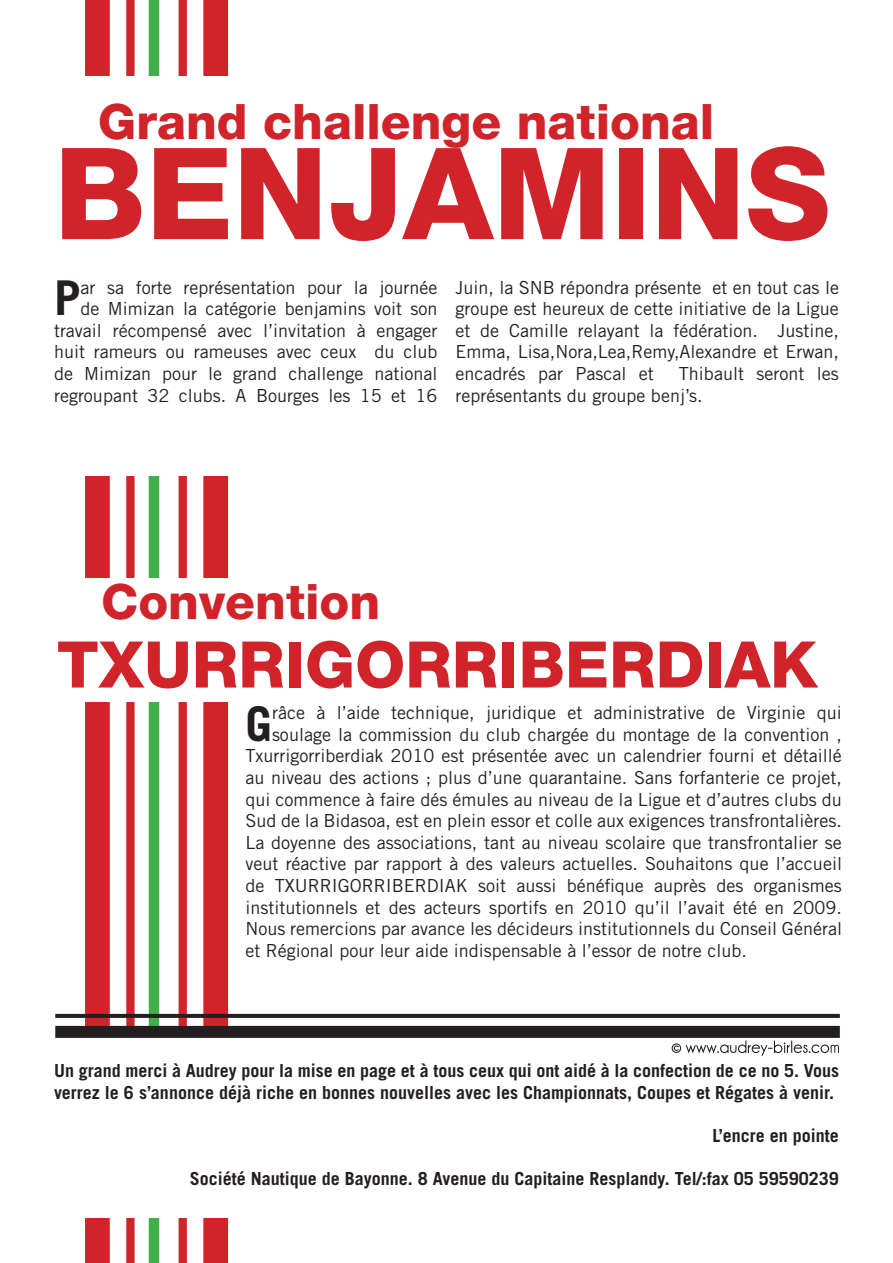
<style>
.page{position:relative;width:893px;height:1263px;background:#fff}
.page>*{position:absolute;margin:0;border:0;box-sizing:border-box;transform-origin:0 0}
.t1{font:800 127.35px "Helvetica Neue";color:#d1232a}
.t2{font:800 64.35px "Helvetica Neue";color:#d1232a}
.t3{font:800 48.9px "Helvetica Neue";color:#d1232a}
.t4{font:700 47.85px "Trade Gothic";color:#231f20}
.t5{font:18px/21.6px "Trade Gothic";color:#231f20;text-align:right}
.t6{font:700 18px/21.6px "Trade Gothic";color:#231f20}
</style>
<div class="page">
<div style="left:149px;top:0;width:10px;height:1263px;background:#40ae49"></div>
<div style="left:179px;top:0;width:8px;height:1263px;background:#d1232a"></div>
<div style="left:203px;top:0;width:25px;height:1263px;background:#d1232a"></div>
<div style="left:126px;top:0;width:9px;height:1263px;background:#d1232a"></div>
<div style="left:85px;top:0;width:25px;height:1263px;background:#d1232a"></div>
<div style="left:44px;top:77px;width:226px;height:109px;background:#fff"></div>
<div style="left:45px;top:175px;width:225px;height:300px;background:#fff"></div>
<div style="left:43px;top:578px;width:226px;height:123px;background:#fff"></div>
<div style="left:54px;top:1035px;width:226px;height:182px;background:#fff"></div>
<svg style="left:55px;top:1014px;width:785px;height:4px;background:#272324"></svg>
<div style="left:55px;top:1026px;width:785px;height:12px;background:#231f20"></div>
<svg style="left:672px;top:1040px;width:167px;height:16px"></svg>
<h3 class="t3" style="left:98px;top:92px;width:618px">Grand challenge national</h3>
<h1 class="t1" style="left:54px;top:118px;width:85px">benj</h1>
<h1 class="t1" style="left:403px;top:118px;width:170px">amin</h1>
<h1 class="t1" style="left:745px;top:118px;width:86px">s</h1>
<p class="t5" style="left:54px;top:276px;width:385px">ar sa forte représentation pour la journée<br>de Mimizan la catégorie benjamins voit son travail récompensé avec l’invitation à engager huit rameurs ou rameuses avec ceux du club de Mimizan pour le grand challenge national regroupant 32 clubs. A Bourges les 15 et 16</p>
<p class="t5" style="left:455px;top:276px;width:385px;text-align:justify">Juin, la SNB répondra présente et en tout cas le groupe est heureux de cette initiative de la Ligue et de Camille relayant la fédération. Justine, Emma, Lisa,Nora,Lea,Remy,Alexandre et Erwan, encadrés par Pascal et</p>
<h3 class="t4" style="left:54px;top:269px;width:28px">P</h3>
<p class="t5" style="left:455px;top:363px;width:385px;text-align:left;text-indent:223px">Thibault seront les représentants du groupe benj’s.</p>
<h3 class="t3" style="left:101px;top:572px;width:280px">Convention</h3>
<h2 class="t2" style="left:57px;top:626px;width:762px">TXURRIGORRIBERDIAK</h2>
<h3 class="t4" style="left:245px;top:694px;width:28px">G</h3>
<p class="t5" style="left:272px;top:702px;width:571px">râce à l’aide technique, juridique et administrative de Virginie qui</p>
<p class="t5" style="left:272px;top:723px;width:571px">soulage la commission du club chargée du montage de la convention ,</p>
<p class="t5" style="left:245px;top:745px;width:598px">Txurrigorriberdiak 2010 est présentée avec un calendrier fourni et détaillé</p>
<p class="t5" style="left:245px;top:766px;width:598px">au niveau des actions ; plus d’une quarantaine. Sans forfanterie ce projet,</p>
<p class="t5" style="left:245px;top:788px;width:598px">qui commence à faire dés émules au niveau de la Ligue et d’autres clubs du</p>
<p class="t5" style="left:245px;top:810px;width:598px">Sud de la Bidasoa, est en plein essor et colle aux exigences transfrontalières.</p>
<p class="t5" style="left:245px;top:831px;width:598px">La doyenne des associations, tant au niveau scolaire que transfrontalier se</p>
<p class="t5" style="left:245px;top:853px;width:598px">veut réactive par rapport à des valeurs actuelles. Souhaitons que l’accueil</p>
<p class="t5" style="left:245px;top:874px;width:598px">de TXURRIGORRIBERDIAK soit aussi bénéfique auprès des organismes</p>
<p class="t5" style="left:245px;top:896px;width:598px">institutionnels et des acteurs sportifs en 2010 qu’il l’avait été en 2009.</p>
<p class="t5" style="left:245px;top:918px;width:598px">Nous remercions par avance les décideurs institutionnels du Conseil Général</p>
<p class="t5" style="left:245px;top:939px;width:503px">et Régional pour leur aide indispensable à l’essor de notre club.</p>
<p class="t6" style="left:54px;top:1059px;width:787px">Un grand merci à Audrey pour la mise en page et à tous ceux qui ont aidé à la confection de ce no 5. Vous verrez le 6 s’annonce déjà riche en bonnes nouvelles avec les Championnats, Coupes et Régates à venir.</p>
<p class="t6" style="left:713px;top:1124px;width:128px">L’encre en pointe</p>
<p class="t6" style="left:190px;top:1167px;width:651px">Société Nautique de Bayonne. 8 Avenue du Capitaine Resplandy. Tel/:fax 05 59590239</p>
</div>
